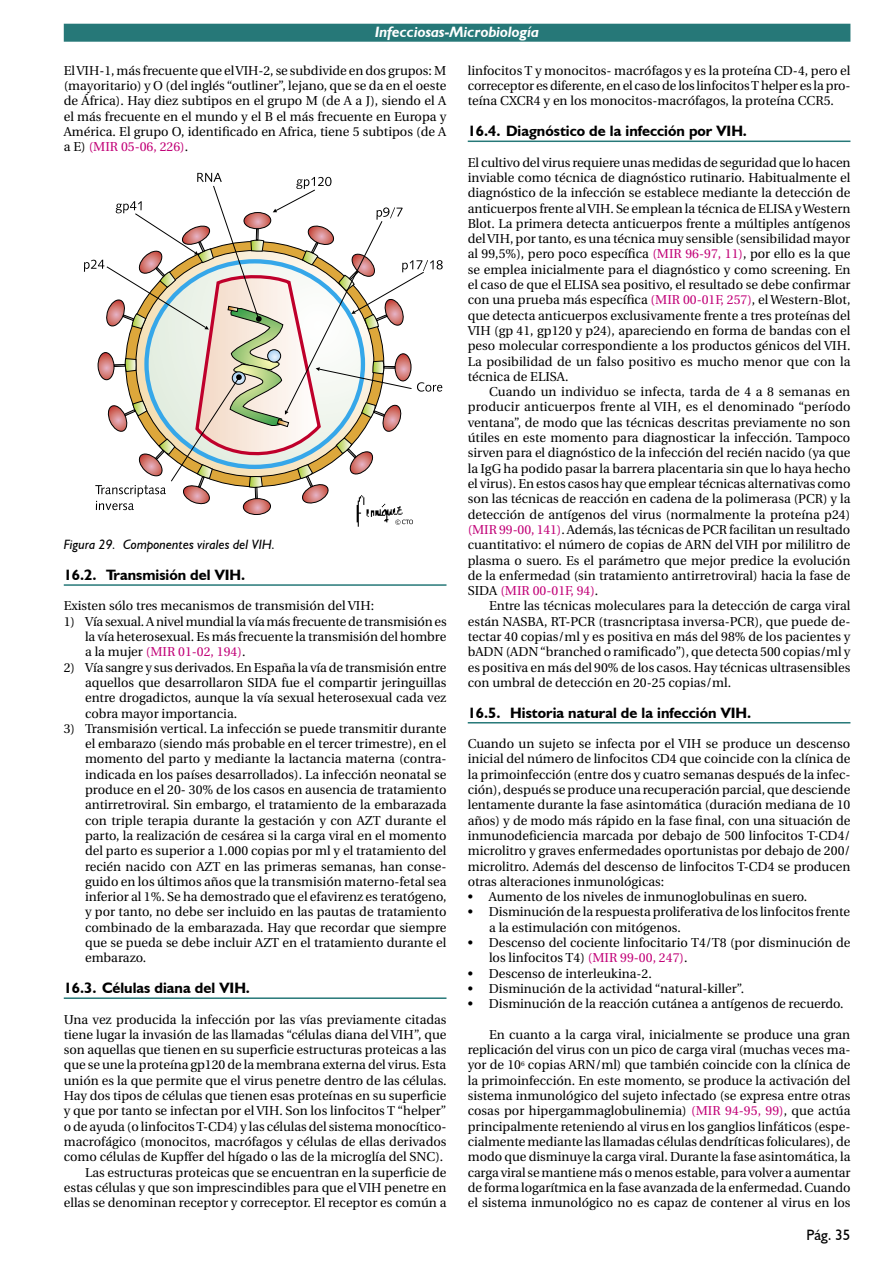
<style>
.page{position:relative;width:893px;height:1263px;background:#fff}
.page>*{position:absolute;margin:0;border:0;box-sizing:border-box;transform-origin:0 0}
.t1{font:700 15px "Humanist 521 BT";color:#000}
.t2{font:italic 700 15px "Humanist 521 BT";color:#fff}
.t3{font:15px "Humanist 521 BT";color:#000}
.t4{font:italic 13.5px "Humanist 521 BT";color:#000}
.t5{font:12.9px/15.3px "Utopia";color:#000;text-align:justify}
.s1{color:#c10077}
</style>
<div class="page">
<div style="left:64px;top:24px;width:786px;height:18px;background:#267878"></div>
<hr style="left:64px;top:584px;width:382px;height:2px;background:#267878">
<hr style="left:64px;top:997px;width:382px;height:2px;background:#267878">
<svg style="left:243px;top:498px;width:28px;height:17px"></svg>
<div style="left:243px;top:498px;width:28px;height:17px;border:1px solid #000;border-radius:50%"></div>
<svg style="left:84px;top:173px;width:359px;height:337px"></svg>
<img style="left:349px;top:494px;width:56px;height:33px">
<svg style="left:395px;top:520px;width:18px;height:5px"></svg>
<hr style="left:468px;top:141px;width:382px;height:1px;background:#267878">
<hr style="left:468px;top:722px;width:382px;height:1px;background:#267878">
<p class="t2" style="left:375px;top:23px;width:165px">Infecciosas-Microbiología</p>
<p class="t5" style="left:64px;top:63px;width:384px">El VIH-1, más frecuente que el VIH-2, se subdivide en dos grupos: M (mayoritario) y O (del inglés “outliner”, lejano, que se da en el oeste de África). Hay diez subtipos en el grupo M (de A a J), siendo el A el más frecuente en el mundo y el B el más frecuente en Europa y América. El grupo O, identificado en Africa, tiene 5 subtipos (de A a E) <span class="s1">(MIR 05-06, 226)</span>.</p>
<p class="t4" style="left:64px;top:536px;width:213px">Figura 29. Componentes virales del VIH.</p>
<p class="t1" style="left:64px;top:565px;width:183px">16.2. Transmisión del VIH.</p>
<p class="t5" style="left:64px;top:599px;width:312px">Existen sólo tres mecanismos de transmisión del VIH:</p>
<p class="t5" style="left:85px;top:614px;width:363px;text-indent:-21px">1) Vía sexual. A nivel mundial la vía más frecuente de transmisión es la vía heterosexual. Es más frecuente la transmisión del hombre a la mujer <span class="s1">(MIR 01-02, 194)</span>.</p>
<p class="t5" style="left:85px;top:660px;width:363px;text-indent:-21px">2) Vía sangre y sus derivados. En España la vía de transmisión entre aquellos que desarrollaron SIDA fue el compartir jeringuillas entre drogadictos, aunque la vía sexual heterosexual cada vez cobra mayor importancia.</p>
<p class="t5" style="left:85px;top:721px;width:363px;text-indent:-21px">3) Transmisión vertical. La infección se puede transmitir durante el embarazo (siendo más probable en el tercer trimestre), en el momento del parto y mediante la lactancia materna (contra&shy;indicada en los países desarrollados). La infección neonatal se produce en el 20- 30% de los casos en ausencia de tratamiento antirretroviral. Sin embargo, el tratamiento de la embarazada con triple terapia durante la gestación y con AZT durante el parto, la realización de cesárea si la carga viral en el momento del parto es superior a 1.000 copias por ml y el tratamiento del recién nacido con AZT en las primeras semanas, han conse&shy;guido en los últimos años que la transmisión materno-fetal sea inferior al 1%. Se ha demostrado que el efavirenz es teratógeno, y por tanto, no debe ser incluido en las pautas de tratamiento combinado de la embarazada. Hay que recordar que siempre que se pueda se debe incluir AZT en el tratamiento durante el embarazo.</p>
<p class="t1" style="left:64px;top:978px;width:188px">16.3. Células diana del VIH.</p>
<p class="t5" style="left:64px;top:1012px;width:384px;text-align:right">Una vez producida la infección por las vías previamente citadas tiene lugar la invasión de las llamadas “células diana del VIH”, que son aquellas que tienen en su superficie estructuras proteicas a las que se une la proteína gp120 de la membrana externa del virus. Esta unión es la que permite que el virus penetre dentro de las células.<br>Hay dos tipos de células que tienen esas proteínas en su superficie y que por tanto se infectan por el VIH. Son los linfocitos T “helper” o de ayuda (o linfocitos T-CD4) y las células del sistema monocítico&shy;macrofágico (monocitos, macrófagos y células de ellas derivados como células de Kupffer del hígado o las de la microglía del SNC).<br>Las estructuras proteicas que se encuentran en la superficie de estas células y que son imprescindibles para que el VIH penetre en ellas se denominan receptor y correceptor. El receptor es común a</p>
<p class="t5" style="left:468px;top:63px;width:384px">linfocitos T y monocitos- macrófagos y es la proteína CD-4, pero el correceptor es diferente, en el caso de los linfocitos T helper es la pro&shy;teína CXCR4 y en los monocitos-macrófagos, la proteína CCR5.</p>
<p class="t1" style="left:468px;top:122px;width:281px">16.4. Diagnóstico de la infección por VIH.</p>
<p class="t5" style="left:468px;top:155px;width:384px">El cultivo del virus requiere unas medidas de seguridad que lo hacen inviable como técnica de diagnóstico rutinario. Habitualmente el diagnóstico de la infección se establece mediante la detección de anticuerpos frente al VIH. Se emplean la técnica de ELISA y Western Blot. La primera detecta anticuerpos frente a múltiples antígenos del VIH, por tanto, es una técnica muy sensible (sensibilidad mayor al 99,5%), pero poco específica <span class="s1">(MIR 96-97, 11)</span>, por ello es la que se emplea inicialmente para el diagnóstico y como screening. En el caso de que el ELISA sea positivo, el resultado se debe confirmar con una prueba más específica <span class="s1">(MIR 00-01F, 257)</span>, el Western-Blot, que detecta anticuerpos exclusivamente frente a tres proteínas del VIH (gp 41, gp120 y p24), apareciendo en forma de bandas con el peso molecular correspondiente a los productos génicos del VIH.<br>La posibilidad de un falso positivo es mucho menor que con la técnica de ELISA.</p>
<p class="t5" style="left:468px;top:384px;width:384px;text-indent:21px">Cuando un individuo se infecta, tarda de 4 a 8 semanas en producir anticuerpos frente al VIH, es el denominado “período ventana”, de modo que las técnicas descritas previamente no son útiles en este momento para diagnosticar la infección. Tampoco sirven para el diagnóstico de la infección del recién nacido (ya que la IgG ha podido pasar la barrera placentaria sin que lo haya hecho el virus). En estos casos hay que emplear técnicas alternativas como son las técnicas de reacción en cadena de la polimerasa (PCR) y la detección de antígenos del virus (normalmente la proteína p24) <span class="s1">(MIR 99-00, 141)</span>. Además, las técnicas de PCR facilitan un resultado cuantitativo: el número de copias de ARN del VIH por mililitro de plasma o suero. Es el parámetro que mejor predice la evolución de la enfermedad (sin tratamiento antirretroviral) hacia la fase de SIDA <span class="s1">(MIR 00-01F, 94)</span>.</p>
<p class="t5" style="left:468px;top:599px;width:384px;text-indent:21px">Entre las técnicas moleculares para la detección de carga viral están NASBA, RT-PCR (trasncriptasa inversa-PCR), que puede de&shy;tectar 40 copias/ml y es positiva en más del 98% de los pacientes y bADN (ADN “branched o ramificado”), que detecta 500 copias/ml y es positiva en más del 90% de los casos. Hay técnicas ultrasensibles con umbral de detección en 20-25 copias/ml.</p>
<p class="t1" style="left:468px;top:703px;width:285px">16.5. Historia natural de la infección VIH.</p>
<p class="t5" style="left:468px;top:736px;width:384px">Cuando un sujeto se infecta por el VIH se produce un descenso inicial del número de linfocitos CD4 que coincide con la clínica de la primoinfección (entre dos y cuatro semanas después de la infec&shy;ción), después se produce una recuperación parcial, que desciende lentamente durante la fase asintomática (duración mediana de 10 años) y de modo más rápido en la fase final, con una situación de inmunodeficiencia marcada por debajo de 500 linfocitos T-CD4/ microlitro y graves enfermedades oportunistas por debajo de 200/ microlitro. Además del descenso de linfocitos T-CD4 se producen otras alteraciones inmunológicas:</p>
<p class="t5" style="left:468px;top:889px;width:341px">• Aumento de los niveles de inmunoglobulinas en suero.</p>
<p class="t5" style="left:489px;top:905px;width:363px;text-indent:-21px">• Disminución de la respuesta proliferativa de los linfocitos frente a la estimulación con mitógenos.</p>
<p class="t5" style="left:489px;top:935px;width:363px;text-indent:-21px">• Descenso del cociente linfocitario T4/T8 (por disminución de los linfocitos T4) <span class="s1">(MIR 99-00, 247)</span>.</p>
<p class="t5" style="left:468px;top:966px;width:186px">• Descenso de interleukina-2.</p>
<p class="t5" style="left:468px;top:981px;width:278px">• Disminución de la actividad “natural-killer”.</p>
<p class="t5" style="left:468px;top:996px;width:377px">• Disminución de la reacción cutánea a antígenos de recuerdo.</p>
<p class="t5" style="left:468px;top:1027px;width:384px;text-indent:21px">En cuanto a la carga viral, inicialmente se produce una gran replicación del virus con un pico de carga viral (muchas veces ma&shy;yor de 10<sup>6</sup> copias ARN/ml) que también coincide con la clínica de la primoinfección. En este momento, se produce la activación del sistema inmunológico del sujeto infectado (se expresa entre otras cosas por hipergammaglobulinemia) <span class="s1">(MIR 94-95, 99)</span>, que actúa principalmente reteniendo al virus en los ganglios linfáticos (espe&shy;cialmente mediante las llamadas células dendríticas foliculares), de modo que disminuye la carga viral. Durante la fase asintomática, la carga viral se mantiene más o menos estable, para volver a aumentar de forma logarítmica en la fase avanzada de la enfermedad. Cuando el sistema inmunológico no es capaz de contener al virus en los</p>
<p class="t3" style="left:806px;top:1226px;width:46px">Pág. 35</p>
</div>
